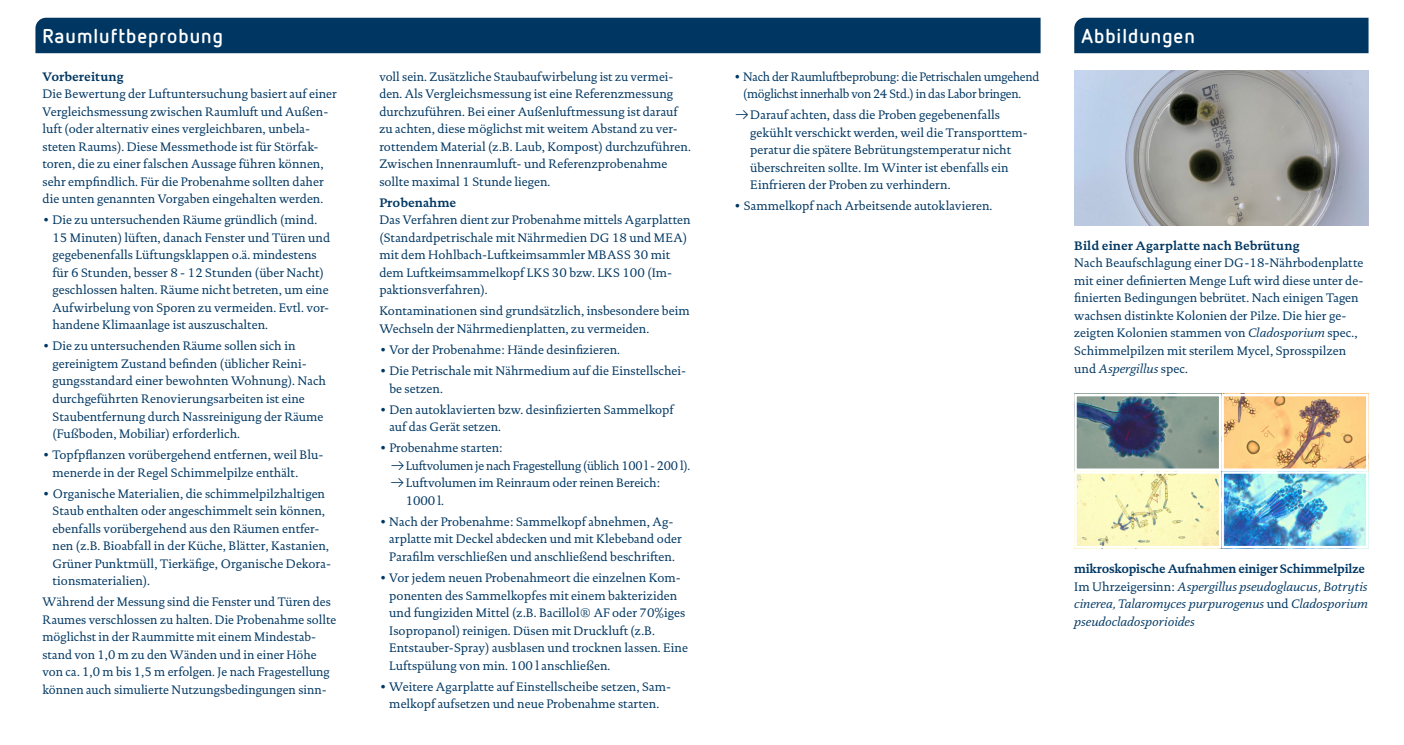
<style>
.page{position:relative;width:1404px;height:745px;background:#fff}
.page>*{position:absolute;margin:0;border:0;box-sizing:border-box;transform-origin:0 0}
.t1{font:700 20px "Netto OT";letter-spacing:.05em;color:#fff}
.t2{font:12.5px/17.5px "DTL Documenta TOT";color:#003762}
.t3{font:italic 12.5px/17.5px "DTL Documenta TOT";color:#003762}
.t4{font:12.5px/17.5px "DTL Documenta TOT";letter-spacing:-.02em;color:#003762}
.t5{font:700 12.5px "DTL Documenta TOT";color:#003762}
.s1{font-family:"Netto Icons OT"}
.s2{font-style:italic}
.s3{font-weight:700;font-style:normal}
.s4{font-style:normal}
</style>
<div class="page">
<div style="left:1074px;top:18px;width:294px;height:35px;background:#003762"></div>
<div style="left:35px;top:18px;width:1005px;height:35px;background:#003762"></div>
<img style="left:1074px;top:71px;width:294px;height:154px">
<img style="left:1074px;top:396px;width:291px;height:149px">
<div style="left:1074px;top:393px;width:147px;height:77px;border:2px solid #fff"></div>
<div style="left:1221px;top:393px;width:147px;height:77px;border:2px solid #fff"></div>
<div style="left:1074px;top:471px;width:147px;height:77px;border:2px solid #fff"></div>
<div style="left:1221px;top:471px;width:147px;height:77px;border:2px solid #fff"></div>
<h1 class="t1" style="left:43px;top:24px;width:182px">Raumluftbeprobung</h1>
<h1 class="t1" style="left:1081px;top:24px;width:115px">Abbildungen</h1>
<p class="t5" style="left:43px;top:68px;width:83px">Vorbereitung</p>
<p class="t2" style="left:43px;top:85px;width:296px">Die Bewertung der Luftuntersuchung basiert auf einer Vergleichsmessung zwischen Raumluft und Außen&shy;luft (oder alternativ eines vergleichbaren, unbela&shy;steten Raums). Diese Messmethode ist für Störfak&shy;toren, die zu einer falschen Aussage führen können, sehr empfindlich. Für die Probenahme sollten daher die unten genannten Vorgaben eingehalten werden.</p>
<p class="t2" style="left:52px;top:211px;width:279px;text-indent:-10px">• Die zu untersuchenden Räume gründlich (mind.<br>15 Minuten) lüften, danach Fenster und Türen und gegebenenfalls Lüftungsklappen o.ä. mindestens für 6 Stunden, besser 8 - 12 Stunden (über Nacht) geschlossen halten. Räume nicht betreten, um eine Aufwirbelung von Sporen zu vermeiden. Evtl. vor&shy;handene Klimaanlage ist auszuschalten.</p>
<p class="t2" style="left:52px;top:337px;width:275px;text-indent:-10px">• Die zu untersuchenden Räume sollen sich in gereinigtem Zustand befinden (üblicher Reini&shy;gungsstandard einer bewohnten Wohnung). Nach durchgeführten Renovierungsarbeiten ist eine Staubentfernung durch Nassreinigung der Räume (Fußboden, Mobiliar) erforderlich.</p>
<p class="t2" style="left:52px;top:446px;width:272px;text-indent:-10px">• Topfpflanzen vorübergehend entfernen, weil Blu&shy;menerde in der Regel Schimmelpilze enthält.</p>
<p class="t2" style="left:52px;top:484px;width:280px;text-indent:-10px">• Organische Materialien, die schimmelpilzhaltigen Staub enthalten oder angeschimmelt sein können, ebenfalls vorübergehend aus den Räumen entfer&shy;nen (z.B. Bioabfall in der Küche, Blätter, Kastanien, Grüner Punktmüll, Tierkäfige, Organische Dekora&shy;tionsmaterialien).</p>
<p class="t2" style="left:43px;top:593px;width:295px">Während der Messung sind die Fenster und Türen des Raumes verschlossen zu halten. Die Probenahme sollte möglichst in der Raummitte mit einem Mindestab&shy;stand von 1,0 m zu den Wänden und in einer Höhe von ca. 1,0 m bis 1,5 m erfolgen. Je nach Fragestellung können auch simulierte Nutzungsbedingungen sinn-</p>
<p class="t2" style="left:379px;top:67px;width:313px">voll sein. Zusätzliche Staubaufwirbelung ist zu vermei&shy;den. Als Vergleichsmessung ist eine Referenzmessung durchzuführen. Bei einer Außenluftmessung ist darauf zu achten, diese möglichst mit weitem Abstand zu ver&shy;rottendem Material (z.B. Laub, Kompost) durchzuführen.<br>Zwischen Innenraumluft- und Referenzprobenahme sollte maximal 1 Stunde liegen.</p>
<p class="t5" style="left:379px;top:194px;width:78px">Probenahme</p>
<p class="t2" style="left:379px;top:211px;width:313px">Das Verfahren dient zur Probenahme mittels Agarplatten (Standardpetrischale mit Nährmedien DG 18 und MEA) mit dem Hohlbach-Luftkeimsammler MBASS 30 mit dem Luftkeimsammelkopf LKS 30 bzw. LKS 100 (Im&shy;paktionsverfahren).</p>
<p class="t2" style="left:379px;top:302px;width:312px">Kontaminationen sind grundsätzlich, insbesondere beim<br>Wechseln der Nährmedienplatten, zu vermeiden.</p>
<p class="t2" style="left:379px;top:341px;width:242px">• Vor der Probenahme: Hände desinfizieren.</p>
<p class="t2" style="left:389px;top:362px;width:298px;text-indent:-10px">• Die Petrischale mit Nährmedium auf die Einstellschei&shy;be setzen.</p>
<p class="t2" style="left:389px;top:400px;width:286px;text-indent:-10px">• Den autoklavierten bzw. desinfizierten Sammelkopf auf das Gerät setzen.</p>
<p class="t2" style="left:379px;top:439px;width:125px">• Probenahme starten:</p>
<p class="t4" style="left:389px;top:456px;width:302px"><span class="s1">A</span>Luftvolumen je nach Fragestellung (üblich 100 l - 200 l).</p>
<p class="t2" style="left:389px;top:474px;width:272px"><span class="s1">A</span>Luftvolumen im Reinraum oder reinen Bereich:</p>
<p class="t2" style="left:405px;top:491px;width:40px">1000 l.</p>
<p class="t2" style="left:389px;top:512px;width:294px;text-indent:-10px">• Nach der Probenahme: Sammelkopf abnehmen, Ag&shy;arplatte mit Deckel abdecken und mit Klebeband oder<br>Parafilm verschließen und anschließend beschriften.</p>
<p class="t2" style="left:389px;top:568px;width:300px;text-indent:-10px">• Vor jedem neuen Probenahmeort die einzelnen Kom&shy;ponenten des Sammelkopfes mit einem bakteriziden und fungiziden Mittel (z.B. Bacillol® AF oder 70%iges Isopropanol) reinigen. Düsen mit Druckluft (z.B.<br>Entstauber-Spray) ausblasen und trocknen lassen. Eine Luftspülung von min. 100 l anschließen.</p>
<p class="t2" style="left:379px;top:677px;width:293px;text-align:center">• Weitere Agarplatte auf Einstellscheibe setzen, Sam&shy;melkopf aufsetzen und neue Probenahme starten.</p>
<p class="t4" style="left:743px;top:67px;width:298px;text-indent:-9px">• Nach der Raumluftbeprobung: die Petrischalen umgehend (möglichst innerhalb von 24 Std.) in das Labor bringen.</p>
<p class="t2" style="left:750px;top:106px;width:279px;text-indent:-16px"><span class="s1">A</span>Darauf achten, dass die Proben gegebenenfalls gekühlt verschickt werden, weil die Transporttem&shy;peratur die spätere Bebrütungstemperatur nicht überschreiten sollte. Im Winter ist ebenfalls ein Einfrieren der Proben zu verhindern.</p>
<p class="t2" style="left:733px;top:197px;width:260px">• Sammelkopf nach Arbeitsende autoklavieren.</p>
<p class="t5" style="left:1074px;top:238px;width:227px">Bild einer Agarplatte nach Bebrütung</p>
<p class="t2" style="left:1074px;top:254px;width:291px">Nach Beaufschlagung einer DG-18-Nährbodenplatte mit einer definierten Menge Luft wird diese unter de&shy;finierten Bedingungen bebrütet. Nach einigen Tagen wachsen distinkte Kolonien der Pilze. Die hier ge&shy;zeigten Kolonien stammen von <span class="s2">Cladosporium</span> spec., Schimmelpilzen mit sterilem Mycel, Sprosspilzen und <span class="s2">Aspergillus</span> spec.</p>
<p class="t3" style="left:1074px;top:559px;width:295px"><span class="s3">mikroskopische Aufnahmen einiger Schimmelpilze </span><span class="s4">Im Uhrzeigersinn:</span> Aspergillus pseudoglaucus, Botrytis cinerea, Talaromyces purpurogenus <span class="s4">und</span> Cladosporium pseudocladosporioides</p>
</div>
